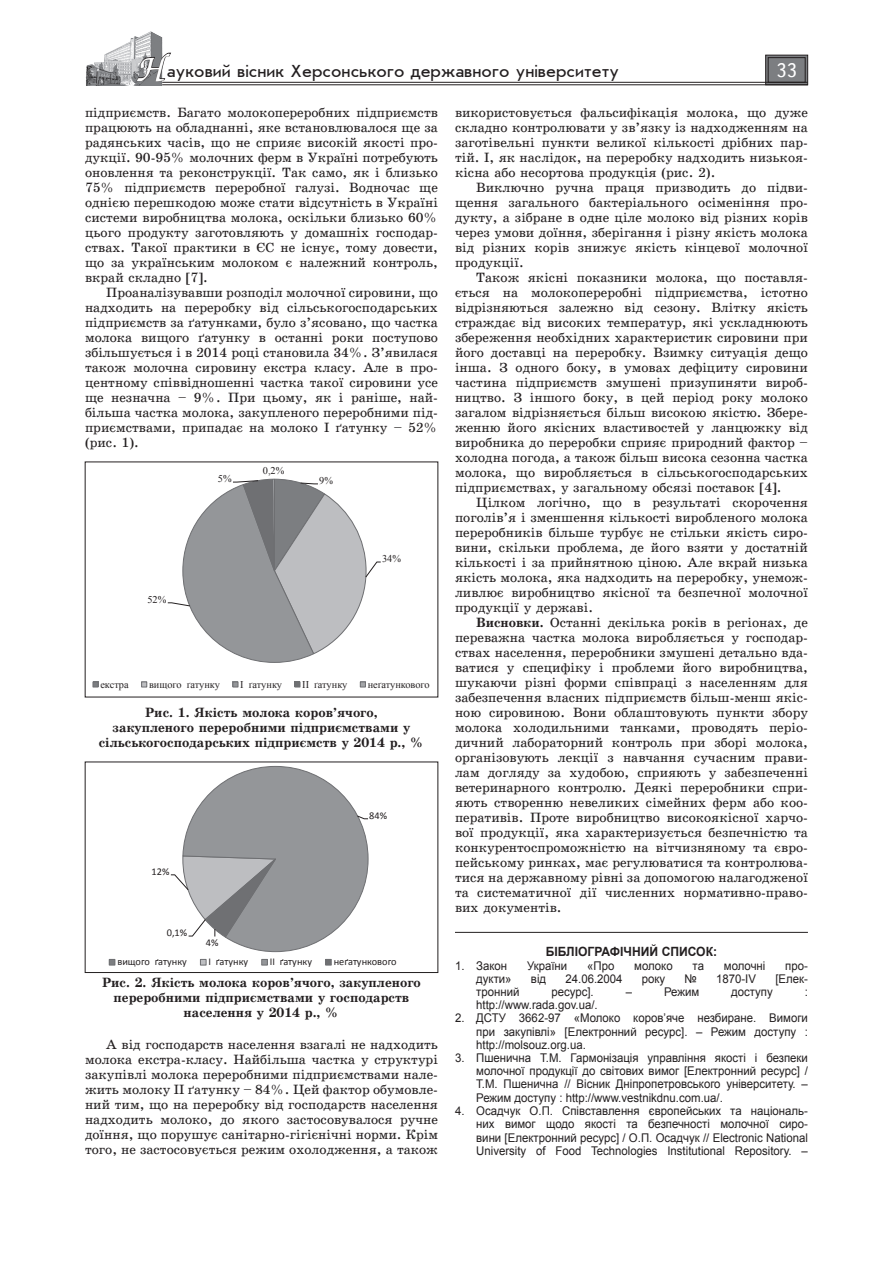
<style>
.page{position:relative;width:893px;height:1263px;background:#fff}
.page>*{position:absolute;margin:0;border:0;box-sizing:border-box;transform-origin:0 0}
.t1{font:19.5px "Ukrainian Text";color:#fff}
.t2{font:18px "Ukrainian Journal Sans";color:#231f20}
.Текст_основной{font:13.5px/15px "Ukrainian School";color:#231f20;text-align:justify}
.Рисунок{font:700 13.5px/15px "Ukrainian School";color:#231f20;text-align:center}
.Литература_шапка{font:700 12.75px "Arial";color:#231f20;scale:.95 1}
.t3{font:12px/13.2px "Arial";color:#231f20;text-align:justify;scale:.95 1}
.t4{font:10.35px "Times New Roman";color:#231f20}
.t5{font:10.35px "Calibri";color:#231f20}
.s1{font-family:"Zapf Chancer";font-size:30px;color:#fff}
.s2{font-weight:700}
</style>
<div class="page">
<svg style="left:765px;top:55px;width:43px;height:30px"></svg>
<div style="left:768px;top:57px;width:37px;height:26px;border:1px solid #231f20"></div>
<hr style="left:87px;top:82px;width:721px;height:1px;background:#231f20">
<hr style="left:87px;top:85px;width:721px;height:1px;background:#231f20">
<img style="left:85px;top:31px;width:78px;height:54px">
<svg style="left:136px;top:52px;width:36px;height:30px"></svg>
<svg style="left:167px;top:479px;width:214px;height:184px"></svg>
<svg style="left:93px;top:682px;width:5px;height:5px"></svg>
<svg style="left:141px;top:682px;width:6px;height:5px"></svg>
<svg style="left:233px;top:682px;width:5px;height:5px"></svg>
<svg style="left:295px;top:682px;width:5px;height:5px"></svg>
<svg style="left:360px;top:682px;width:6px;height:5px"></svg>
<svg style="left:170px;top:766px;width:199px;height:186px"></svg>
<svg style="left:109px;top:959px;width:6px;height:6px"></svg>
<svg style="left:200px;top:959px;width:6px;height:6px"></svg>
<div style="left:261px;top:959px;width:7px;height:6px;border:1px solid #6e6f72"></div>
<div style="left:325px;top:959px;width:7px;height:6px;border:1px solid #6e6f72"></div>
<div style="left:85px;top:762px;width:353px;height:211px;border:1px solid #231f20"></div>
<hr style="left:455px;top:932px;width:353px;height:1px;background:#231f20">
<h2 class="t2" style="left:137px;top:62px;width:484px"><span class="s1">Н</span>ауковий вісник Херсонського державного університету</h2>
<h1 class="t1" style="left:776px;top:60px;width:22px">33</h1>
<p class="Текст_основной" style="left:85px;top:105px;width:354px">підприємств. Багато молокопереробних підприємств працюють на обладнанні, яке встановлювалося ще за радянських часів, що не сприяє високій якості про&shy;дукції. 90-95% молочних ферм в Україні потребують оновлення та реконструкції. Так само, як і близько 75% підприємств переробної галузі. Водночас ще однією перешкодою може стати відсутність в Україні системи виробництва молока, оскільки близько 60% цього продукту заготовляють у домашніх господар&shy;ствах. Такої практики в ЄС не існує, тому довести, що за українським молоком є належний контроль, вкрай складно [7].</p>
<p class="Текст_основной" style="left:85px;top:285px;width:354px;text-indent:21px">Проаналізувавши розподіл молочної сировини, що надходить на переробку від сільськогосподарських підприємств за ґатунками, було з’ясовано, що частка молока вищого ґатунку в останні роки поступово збільшується і в 2014 році становила 34%. З’явилася також молочна сировину екстра класу. Але в про&shy;центному співвідношенні частка такої сировини усе ще незначна – 9%. При цьому, як і раніше, най&shy;більша частка молока, закупленого переробними під&shy;приємствами, припадає на молоко І ґатунку – 52% (рис. 1).</p>
<p class="t4" style="left:319px;top:473px;width:15px">9%</p>
<p class="Текст_основной" style="left:455px;top:105px;width:354px">використовується фальсифікація молока, що дуже складно контролювати у зв’язку із надходженням на заготівельні пункти великої кількості дрібних пар&shy;тій. І, як наслідок, на переробку надходить низькоя&shy;кісна або несортова продукція (рис. 2).</p>
<p class="Текст_основной" style="left:455px;top:180px;width:354px;text-indent:21px">Виключно ручна праця призводить до підви&shy;щення загального бактеріального осіменіння про&shy;дукту, а зібране в одне ціле молоко від різних корів через умови доїння, зберігання і різну якість молока від різних корів знижує якість кінцевої молочної продукції.</p>
<p class="Текст_основной" style="left:455px;top:270px;width:354px;text-indent:21px">Також якісні показники молока, що поставля&shy;ється на молокопереробні підприємства, істотно відрізняються залежно від сезону. Влітку якість страждає від високих температур, які ускладнюють збереження необхідних характеристик сировини при його доставці на переробку. Взимку ситуація дещо інша. З одного боку, в умовах дефіциту сировини частина підприємств змушені призупиняти вироб&shy;ництво. З іншого боку, в цей період року молоко загалом відрізняється більш високою якістю. Збере&shy;женню його якісних властивостей у ланцюжку від виробника до переробки сприяє природний фактор – холодна погода, а також більш висока сезонна частка молока, що виробляється в сільськогосподарських підприємствах, у загальному обсязі поставок [4].</p>
<p class="Текст_основной" style="left:455px;top:495px;width:354px;text-indent:21px">Цілком логічно, що в результаті скорочення поголів’я і зменшення кількості виробленого молока переробників більше турбує не стільки якість сиро&shy;вини, скільки проблема, де його взяти у достатній кількості і за прийнятною ціною. Але вкрай низька якість молока, яка надходить на переробку, унемож&shy;ливлює виробництво якісної та безпечної молочної продукції у державі.</p>
<p class="Текст_основной" style="left:455px;top:615px;width:354px;text-indent:21px"><span class="s2">Висновки.</span> Останні декілька років в регіонах, де переважна частка молока виробляється у господар&shy;ствах населення, переробники змушені детально вда&shy;ватися у специфіку і проблеми його виробництва, шукаючи різні форми співпраці з населенням для забезпечення власних підприємств більш-менш якіс&shy;ною сировиною. Вони облаштовують пункти збору молока холодильними танками, проводять періо&shy;дичний лабораторний контроль при зборі молока, організовують лекції з навчання сучасним прави&shy;лам догляду за худобою, сприяють у забезпеченні ветеринарного контролю. Деякі переробники спри&shy;яють створенню невеликих сімейних ферм або коо&shy;перативів. Проте виробництво високоякісної харчо&shy;вої продукції, яка характеризується безпечністю та конкурентоспроможністю на вітчизняному та євро&shy;пейському ринках, має регулюватися та контролюва&shy;тися на державному рівні за допомогою налагодженої та систематичної дії численних нормативно-право&shy;вих документів.</p>
<p class="Литература_шапка" style="left:546px;top:943px;width:182px">БІБЛІОГРАФІЧНИЙ СПИСОК:</p>
<p class="t3" style="left:455px;top:959px;width:56px">1. Закон</p>
<p class="t3" style="left:527px;top:959px;width:44px">України</p>
<p class="t3" style="left:587px;top:959px;width:30px">«Про</p>
<p class="t3" style="left:634px;top:959px;width:42px">молоко</p>
<p class="t3" style="left:693px;top:959px;width:14px">та</p>
<p class="t3" style="left:724px;top:959px;width:45px">молочні</p>
<p class="t3" style="left:785px;top:959px;width:25px">про-</p>
<p class="t3" style="left:476px;top:972px;width:39px">дукти»</p>
<p class="t3" style="left:531px;top:972px;width:18px">від</p>
<p class="t3" style="left:565px;top:972px;width:62px">24.06.2004</p>
<p class="t3" style="left:642px;top:972px;width:26px">року</p>
<p class="t3" style="left:685px;top:972px;width:14px">№</p>
<p class="t3" style="left:716px;top:972px;width:44px">1870-ІV</p>
<p class="t3" style="left:775px;top:972px;width:36px">[Елек-</p>
<p class="t3" style="left:476px;top:985px;width:47px">тронний</p>
<p class="t3" style="left:551px;top:985px;width:46px">ресурс].</p>
<p class="t3" style="left:626px;top:985px;width:8px">–</p>
<p class="t3" style="left:664px;top:985px;width:39px">Режим</p>
<p class="t3" style="left:731px;top:985px;width:45px">доступу</p>
<p class="t3" style="left:805px;top:985px;width:5px">:</p>
<p class="t3" style="left:476px;top:998px;width:129px">http://www.rada.gov.ua/.</p>
<p class="t3" style="left:476px;top:1012px;width:351px;text-indent:-21px">2. ДСТУ 3662-97 «Молоко коров’яче незбиране. Вимоги при закупівлі» [Електронний ресурс]. – Режим доступу : http://molsouz.org.ua.</p>
<p class="t3" style="left:476px;top:1051px;width:351px;text-indent:-21px">3. Пшенична Т.М. Гармонізація управління якості і безпеки молочної продукції до світових вимог [Електронний ресурс] / Т.М. Пшенична // Вісник Дніпропетровського університету. – Режим доступу : http://www.vestnikdnu.com.ua/.</p>
<p class="t3" style="left:476px;top:1104px;width:351px;text-indent:-21px">4. Осадчук О.П. Співставлення європейських та національ&shy;них вимог щодо якості та безпечності молочної сиро&shy;вини [Електронний ресурс] / О.П. Осадчук // Electronic National University of Food Technologies Institutional Repository. –</p>
<p class="t4" style="left:263px;top:464px;width:23px">0,2%</p>
<p class="t4" style="left:218px;top:472px;width:15px">5%</p>
<p class="t4" style="left:382px;top:552px;width:20px">34%</p>
<p class="t4" style="left:147px;top:592px;width:20px">52%</p>
<p class="t4" style="left:100px;top:678px;width:30px">екстра</p>
<p class="t4" style="left:149px;top:678px;width:72px">вищого ґатунку</p>
<p class="t4" style="left:240px;top:678px;width:43px">I ґатунку</p>
<p class="t4" style="left:302px;top:678px;width:47px">II ґатунку</p>
<p class="t4" style="left:368px;top:678px;width:64px">неґатункового</p>
<p class="Рисунок" style="left:99px;top:705px;width:327px">Рис. 1. Якість молока коров’ячого,<br>закупленого переробними підприємствами у сільськогосподарських підприємств у 2014 р., %</p>
<p class="t5" style="left:369px;top:809px;width:19px">84%</p>
<p class="t5" style="left:152px;top:865px;width:19px">12%</p>
<p class="t5" style="left:167px;top:926px;width:22px">0,1%</p>
<p class="t5" style="left:206px;top:936px;width:14px">4%</p>
<p class="t5" style="left:117px;top:955px;width:71px">вищого ґатунку</p>
<p class="t5" style="left:209px;top:955px;width:41px">I ґатунку</p>
<p class="t5" style="left:270px;top:955px;width:44px">II ґатунку</p>
<p class="t5" style="left:334px;top:955px;width:64px">неґатункового</p>
<p class="Рисунок" style="left:102px;top:975px;width:320px">Рис. 2. Якість молока коров’ячого, закупленого переробними підприємствами у господарств населення у 2014 р., %</p>
<p class="Текст_основной" style="left:85px;top:1037px;width:354px;text-indent:21px">А від господарств населення взагалі не надходить молока екстра-класу. Найбільша частка у структурі закупівлі молока переробними підприємствами нале&shy;жить молоку ІІ ґатунку – 84%. Цей фактор обумовле&shy;ний тим, що на переробку від господарств населення надходить молоко, до якого застосовувалося ручне доїння, що порушує санітарно-гігієнічні норми. Крім того, не застосовується режим охолодження, а також</p>
</div>
